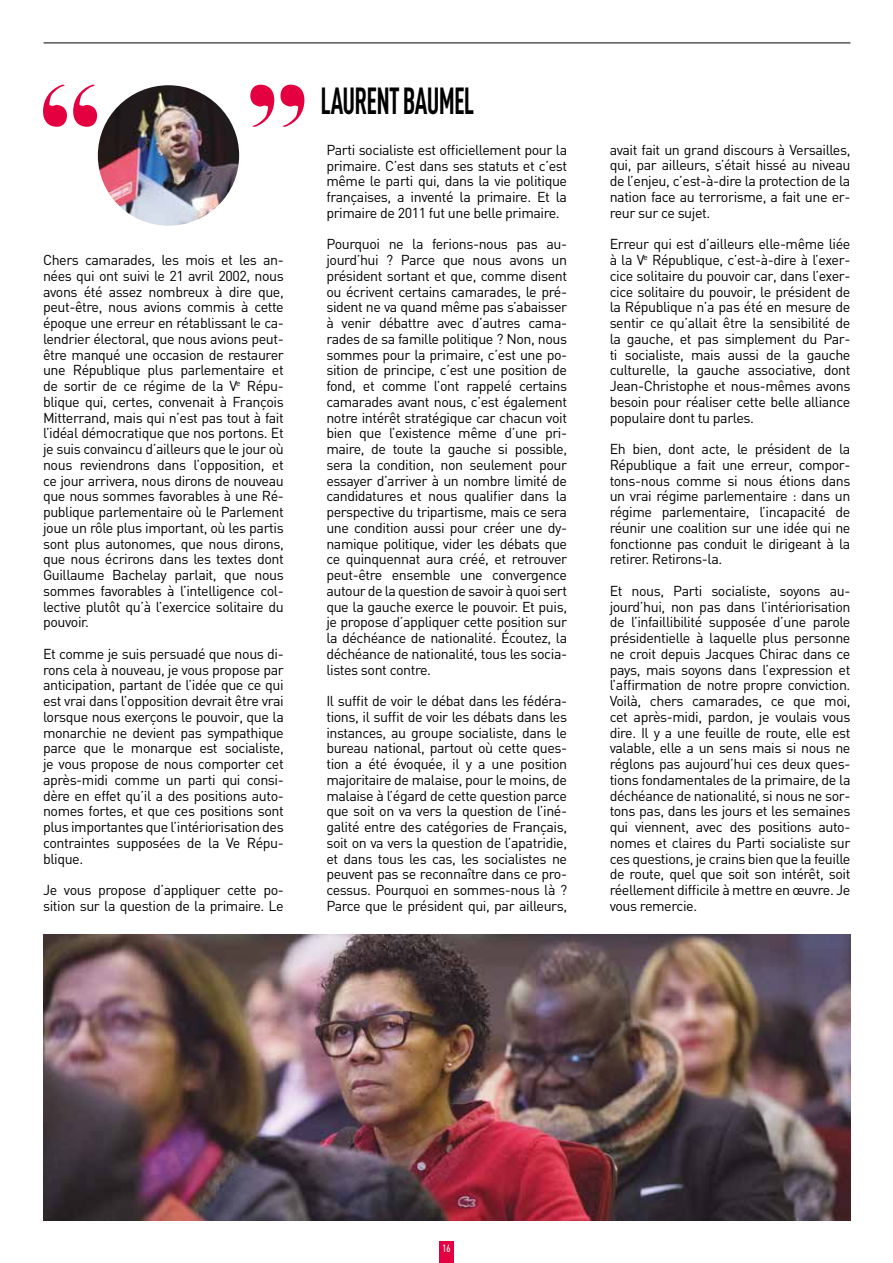
<style>
.page{position:relative;width:893px;height:1263px;background:#fff}
.page>*{position:absolute;margin:0;border:0;box-sizing:border-box;transform-origin:0 0}
.t1{font:700 37.2px "DIN Cond";letter-spacing:-.03em;color:#000;scale:.73 1}
.t2{font:14.25px/15.8px "DIN";letter-spacing:-.03em;color:#000;text-align:justify}
.t3{font:500 10.5px "DIN Cond";color:#fff}
</style>
<div class="page">
<div style="left:439px;top:1242px;width:15px;height:21px;background:#e40040"></div>
<svg style="left:43px;top:85px;width:54px;height:42px"></svg>
<svg style="left:250px;top:85px;width:54px;height:42px"></svg>
<img style="left:98px;top:85px;width:141px;height:141px;border-radius:70px">
<hr style="left:44px;top:43px;width:806px;height:1px;background:#000">
<img style="left:43px;top:934px;width:807px;height:286px">
<p class="t2" style="left:43px;top:252px;width:242px">Chers camarades, les mois et les an&shy;nées qui ont suivi le 21 avril 2002, nous avons été assez nombreux à dire que, peut-être, nous avions commis à cette époque une erreur en rétablissant le ca&shy;lendrier électoral, que nous avions peut&shy;être manqué une occasion de restaurer une République plus parlementaire et de sortir de ce régime de la V<sup>e</sup> Répu&shy;blique qui, certes, convenait à François Mitterrand, mais qui n’est pas tout à fait l’idéal démocratique que nos portons. Et je suis convaincu d’ailleurs que le jour où nous reviendrons dans l’opposition, et ce jour arrivera, nous dirons de nouveau que nous sommes favorables à une Ré&shy;publique parlementaire où le Parlement joue un rôle plus important, où les partis sont plus autonomes, que nous dirons, que nous écrirons dans les textes dont Guillaume Bachelay parlait, que nous sommes favorables à l’intelligence col&shy;lective plutôt qu’à l’exercice solitaire du pouvoir.</p>
<p class="t2" style="left:43px;top:646px;width:242px">Et comme je suis persuadé que nous di&shy;rons cela à nouveau, je vous propose par anticipation, partant de l’idée que ce qui est vrai dans l’opposition devrait être vrai lorsque nous exerçons le pouvoir, que la monarchie ne devient pas sympathique parce que le monarque est socialiste, je vous propose de nous comporter cet après-midi comme un parti qui consi&shy;dère en effet qu’il a des positions auto&shy;nomes fortes, et que ces positions sont plus importantes que l’intériorisation des contraintes supposées de la Ve Répu&shy;blique.</p>
<p class="t2" style="left:43px;top:882px;width:242px">Je vous propose d’appliquer cette po&shy;sition sur la question de la primaire. Le</p>
<h1 class="t1" style="left:320px;top:79px;width:212px">LAURENT BAUMEL</h1>
<p class="t2" style="left:326px;top:142px;width:242px">Parti socialiste est officiellement pour la primaire. C’est dans ses statuts et c’est même le parti qui, dans la vie politique françaises, a inventé la primaire. Et la primaire de 2011 fut une belle primaire.</p>
<p class="t2" style="left:326px;top:236px;width:242px">Pourquoi ne la ferions-nous pas au&shy;jourd’hui ? Parce que nous avons un président sortant et que, comme disent ou écrivent certains camarades, le pré&shy;sident ne va quand même pas s’abaisser à venir débattre avec d’autres cama&shy;rades de sa famille politique ? Non, nous sommes pour la primaire, c’est une po&shy;sition de principe, c’est une position de fond, et comme l’ont rappelé certains camarades avant nous, c’est également notre intérêt stratégique car chacun voit bien que l’existence même d’une pri&shy;maire, de toute la gauche si possible, sera la condition, non seulement pour essayer d’arriver à un nombre limité de candidatures et nous qualifier dans la perspective du tripartisme, mais ce sera une condition aussi pour créer une dy&shy;namique politique, vider les débats que ce quinquennat aura créé, et retrouver peut-être ensemble une convergence autour de la question de savoir à quoi sert que la gauche exerce le pouvoir. Et puis, je propose d’appliquer cette position sur la déchéance de nationalité. Écoutez, la déchéance de nationalité, tous les socia&shy;listes sont contre.</p>
<p class="t2" style="left:326px;top:693px;width:242px">Il suffit de voir le débat dans les fédéra&shy;tions, il suffit de voir les débats dans les instances, au groupe socialiste, dans le bureau national, partout où cette ques&shy;tion a été évoquée, il y a une position majoritaire de malaise, pour le moins, de malaise à l’égard de cette question parce que soit on va vers la question de l’iné&shy;galité entre des catégories de Français, soit on va vers la question de l’apatridie, et dans tous les cas, les socialistes ne peuvent pas se reconnaître dans ce pro&shy;cessus. Pourquoi en sommes-nous là ?<br>Parce que le président qui, par ailleurs,</p>
<p class="t2" style="left:610px;top:141px;width:242px">avait fait un grand discours à Versailles, qui, par ailleurs, s’était hissé au niveau de l’enjeu, c’est-à-dire la protection de la nation face au terrorisme, a fait une er&shy;reur sur ce sujet.</p>
<p class="t2" style="left:610px;top:236px;width:242px">Erreur qui est d’ailleurs elle-même liée à la V<sup>e</sup> République, c’est-à-dire à l’exer&shy;cice solitaire du pouvoir car, dans l’exer&shy;cice solitaire du pouvoir, le président de la République n’a pas été en mesure de sentir ce qu’allait être la sensibilité de la gauche, et pas simplement du Par&shy;ti socialiste, mais aussi de la gauche culturelle, la gauche associative, dont Jean-Christophe et nous-mêmes avons besoin pour réaliser cette belle alliance populaire dont tu parles.</p>
<p class="t2" style="left:610px;top:441px;width:242px">Eh bien, dont acte, le président de la République a fait une erreur, compor&shy;tons-nous comme si nous étions dans un vrai régime parlementaire : dans un régime parlementaire, l’incapacité de réunir une coalition sur une idée qui ne fonctionne pas conduit le dirigeant à la retirer. Retirons-la.</p>
<p class="t2" style="left:610px;top:583px;width:242px">Et nous, Parti socialiste, soyons au&shy;jourd’hui, non pas dans l’intériorisation de l’infaillibilité supposée d’une parole présidentielle à laquelle plus personne ne croit depuis Jacques Chirac dans ce pays, mais soyons dans l’expression et l’affirmation de notre propre conviction.<br>Voilà, chers camarades, ce que moi, cet après-midi, pardon, je voulais vous dire. Il y a une feuille de route, elle est valable, elle a un sens mais si nous ne réglons pas aujourd’hui ces deux ques&shy;tions fondamentales de la primaire, de la déchéance de nationalité, si nous ne sor&shy;tons pas, dans les jours et les semaines qui viennent, avec des positions auto&shy;nomes et claires du Parti socialiste sur ces questions, je crains bien que la feuille de route, quel que soit son intérêt, soit réellement difficile à mettre en œuvre. Je vous remercie.</p>
<p class="t3" style="left:442px;top:1242px;width:10px">16</p>
</div>
